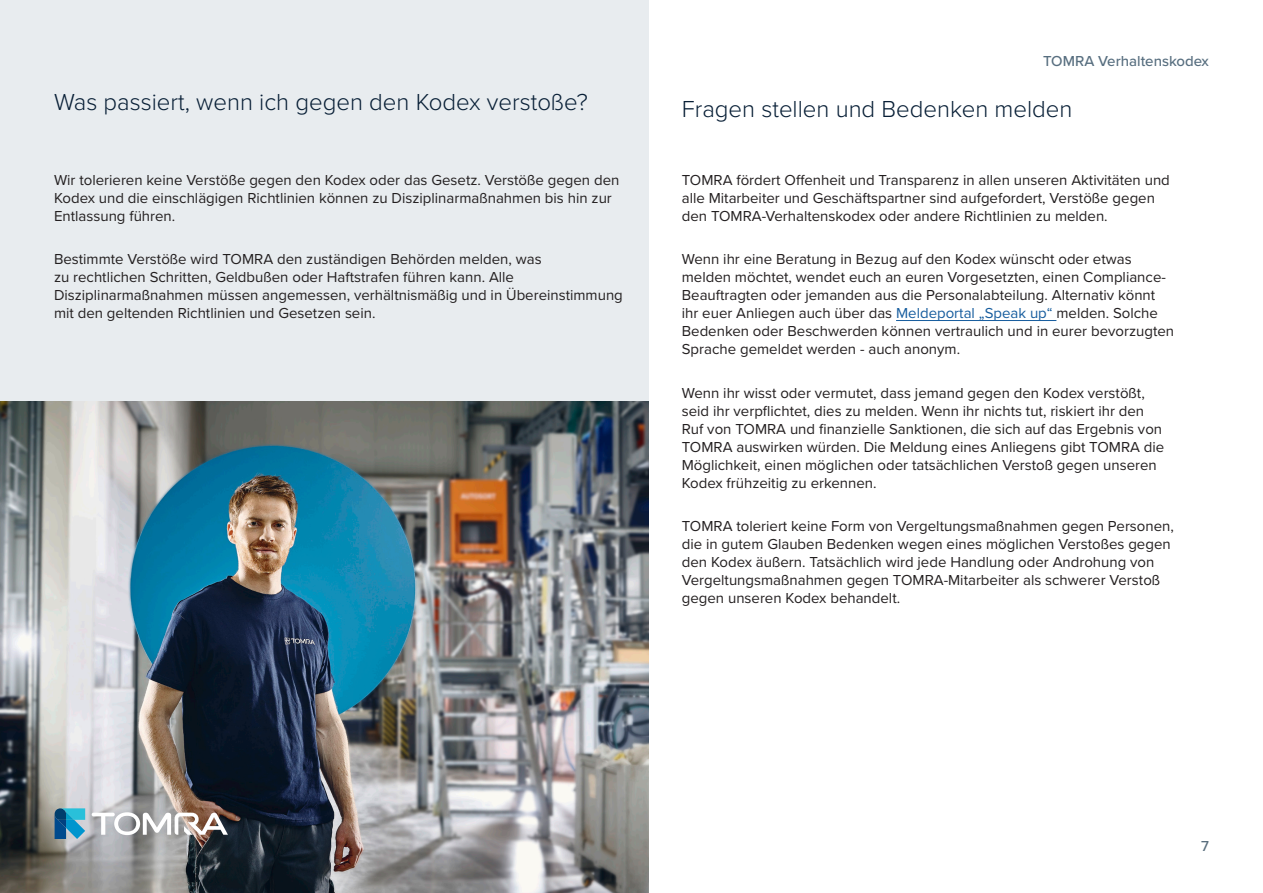
<style>
.page{position:relative;width:1263px;height:893px;background:#fff}
.page>*{position:absolute;margin:0;border:0;box-sizing:border-box;transform-origin:0 0}
.Sub_heading{font:300 24px "Proxima Nova";color:#081f36}
.t1{font:15px/18px "Proxima Nova";color:#231f20}
.t2{font:500 15px "Proxima Nova";color:#576e7f}
.t3{font:500 15px "Proxima Nova";color:#596e7d}
.s1{color:#175d9e}
</style>
<div class="page">
<div style="left:0;top:0;width:648px;height:893px;background:#e8ecef"></div>
<img style="left:0;top:402px;width:648px;height:491px">
<hr style="left:896px;top:320px;width:160px;height:1px;background:#175d9e">
<svg style="left:91px;top:812px;width:137px;height:23px;background:#bcb7b6"></svg>
<svg style="left:54px;top:808px;width:31px;height:31px"></svg>
<p class="Sub_heading" style="left:54px;top:84px;width:535px">Was passiert, wenn ich gegen den Kodex verstoße?</p>
<p class="t1" style="left:54px;top:170px;width:567px">Wir tolerieren keine Verstöße gegen den Kodex oder das Gesetz. Verstöße gegen den<br>Kodex und die einschlägigen Richtlinien können zu Disziplinarmaßnahmen bis hin zur<br>Entlassung führen.</p>
<p class="t1" style="left:54px;top:249px;width:570px">Bestimmte Verstöße wird TOMRA den zuständigen Behörden melden, was<br>zu rechtlichen Schritten, Geldbußen oder Haftstrafen führen kann. Alle Disziplinarmaßnahmen müssen angemessen, verhältnismäßig und in Übereinstimmung mit den geltenden Richtlinien und Gesetzen sein.</p>
<p class="t2" style="left:1043px;top:50px;width:167px">TOMRA Verhaltenskodex</p>
<p class="Sub_heading" style="left:682px;top:92px;width:392px">Fragen stellen und Bedenken melden</p>
<p class="t1" style="left:682px;top:170px;width:490px">TOMRA fördert Offenheit und Transparenz in allen unseren Aktivitäten und alle Mitarbeiter und Geschäftspartner sind aufgefordert, Verstöße gegen den TOMRA-Verhaltenskodex oder andere Richtlinien zu melden.</p>
<p class="t1" style="left:682px;top:249px;width:494px">Wenn ihr eine Beratung in Bezug auf den Kodex wünscht oder etwas melden möchtet, wendet euch an euren Vorgesetzten, einen Compliance-Beauftragten oder jemanden aus die Personalabteilung. Alternativ könnt ihr euer Anliegen auch über das <span class="s1">Meldeportal „Speak up“</span> melden. Solche Bedenken oder Beschwerden können vertraulich und in eurer bevorzugten Sprache gemeldet werden - auch anonym.</p>
<p class="t1" style="left:682px;top:383px;width:484px">Wenn ihr wisst oder vermutet, dass jemand gegen den Kodex verstößt, seid ihr verpflichtet, dies zu melden. Wenn ihr nichts tut, riskiert ihr den Ruf von TOMRA und finanzielle Sanktionen, die sich auf das Ergebnis von TOMRA auswirken würden. Die Meldung eines Anliegens gibt TOMRA die Möglichkeit, einen möglichen oder tatsächlichen Verstoß gegen unseren Kodex frühzeitig zu erkennen.</p>
<p class="t1" style="left:682px;top:517px;width:494px">TOMRA toleriert keine Form von Vergeltungsmaßnahmen gegen Personen, die in gutem Glauben Bedenken wegen eines möglichen Verstoßes gegen den Kodex äußern. Tatsächlich wird jede Handlung oder Androhung von Vergeltungsmaßnahmen gegen TOMRA-Mitarbeiter als schwerer Verstoß gegen unseren Kodex behandelt.</p>
<p class="t3" style="left:1201px;top:835px;width:9px">7</p>
</div>
